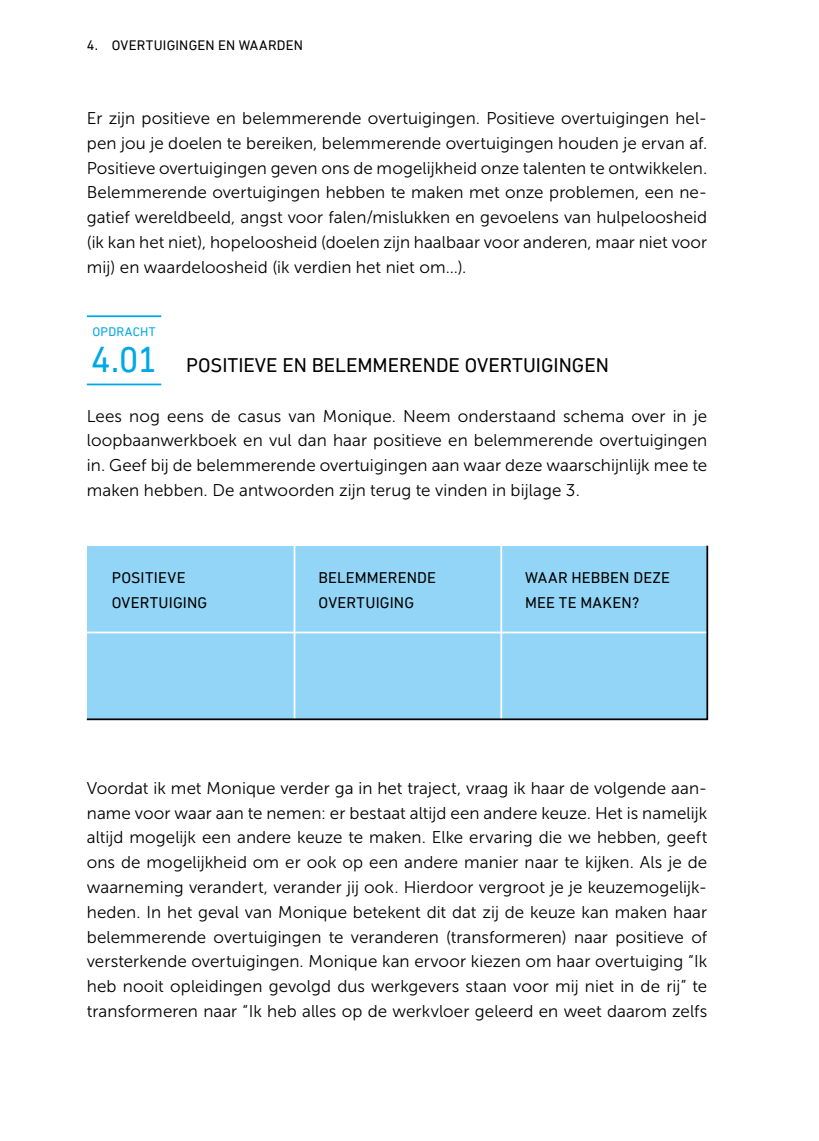
<style>
.page{position:relative;width:819px;height:1141px;background:#fff}
.page>*{position:absolute;margin:0;border:0;box-sizing:border-box;transform-origin:0 0}
.t1{font:36.75px "DIN Next LT Pro";color:#00a8e7}
.t2{font:20.12px "DIN Next LT Pro";color:#000}
.t3{font:16.97px/24.8px "Museo Sans 300";letter-spacing:.005em;color:#000;text-align:justify}
.t4{font:15.75px/24.8px "DIN Next LT Pro";letter-spacing:.01em;color:#000}
.t5{font:14px "DIN Next LT Pro";letter-spacing:.015em;color:#000}
.t6{font:12.6px "DIN Next LT Pro";letter-spacing:.02em;color:#00a8e7}
</style>
<div class="page">
<hr style="left:87px;top:315px;width:74px;height:2px;background:#00a8e7">
<hr style="left:87px;top:384px;width:74px;height:1px;background:#00a8e7">
<div style="left:86px;top:545px;width:623px;height:176px;background:#93d5f6"></div>
<p class="t5" style="left:87px;top:37px;width:218px">4. OVERTUIGINGEN EN WAARDEN</p>
<p class="t3" style="left:87px;top:106px;width:622px">Er zijn positieve en belemmerende overtuigingen. Positieve overtuigingen hel&shy;pen jou je doelen te bereiken, belemmerende overtuigingen houden je ervan af.<br>Positieve overtuigingen geven ons de mogelijkheid onze talenten te ontwikkelen.<br>Belemmerende overtuigingen hebben te maken met onze problemen, een ne&shy;gatief wereldbeeld, angst voor falen/mislukken en gevoelens van hulpeloosheid (ik kan het niet), hopeloosheid (doelen zijn haalbaar voor anderen, maar niet voor mij) en waardeloosheid (ik verdien het niet om…).</p>
<p class="t6" style="left:92px;top:325px;width:65px">OPDRACHT</p>
<h1 class="t1" style="left:91px;top:338px;width:68px">4.01</h1>
<p class="t2" style="left:186px;top:354px;width:424px">POSITIEVE EN BELEMMERENDE OVERTUIGINGEN</p>
<p class="t3" style="left:87px;top:404px;width:622px">Lees nog eens de casus van Monique. Neem onderstaand schema over in je loopbaanwerkboek en vul dan haar positieve en belemmerende overtuigingen in. Geef bij de belemmerende overtuigingen aan waar deze waarschijnlijk mee te maken hebben. De antwoorden zijn terug te vinden in bijlage 3.</p>
<p class="t4" style="left:112px;top:565px;width:97px">POSITIEVE<br>OVERTUIGING</p>
<p class="t4" style="left:318px;top:565px;width:119px">BELEMMERENDE<br>OVERTUIGING</p>
<p class="t4" style="left:525px;top:565px;width:146px">WAAR HEBBEN DEZE<br>MEE TE MAKEN?</p>
<p class="t3" style="left:87px;top:776px;width:622px">Voordat ik met Monique verder ga in het traject, vraag ik haar de volgende aan&shy;name voor waar aan te nemen: er bestaat altijd een andere keuze. Het is namelijk altijd mogelijk een andere keuze te maken. Elke ervaring die we hebben, geeft ons de mogelijkheid om er ook op een andere manier naar te kijken. Als je de waarneming verandert, verander jij ook. Hierdoor vergroot je je keuzemogelijk&shy;heden. In het geval van Monique betekent dit dat zij de keuze kan maken haar belemmerende overtuigingen te veranderen (transformeren) naar positieve of versterkende overtuigingen. Monique kan ervoor kiezen om haar overtuiging “Ik heb nooit opleidingen gevolgd dus werkgevers staan voor mij niet in de rij” te transformeren naar “Ik heb alles op de werkvloer geleerd en weet daarom zelfs</p>
</div>
